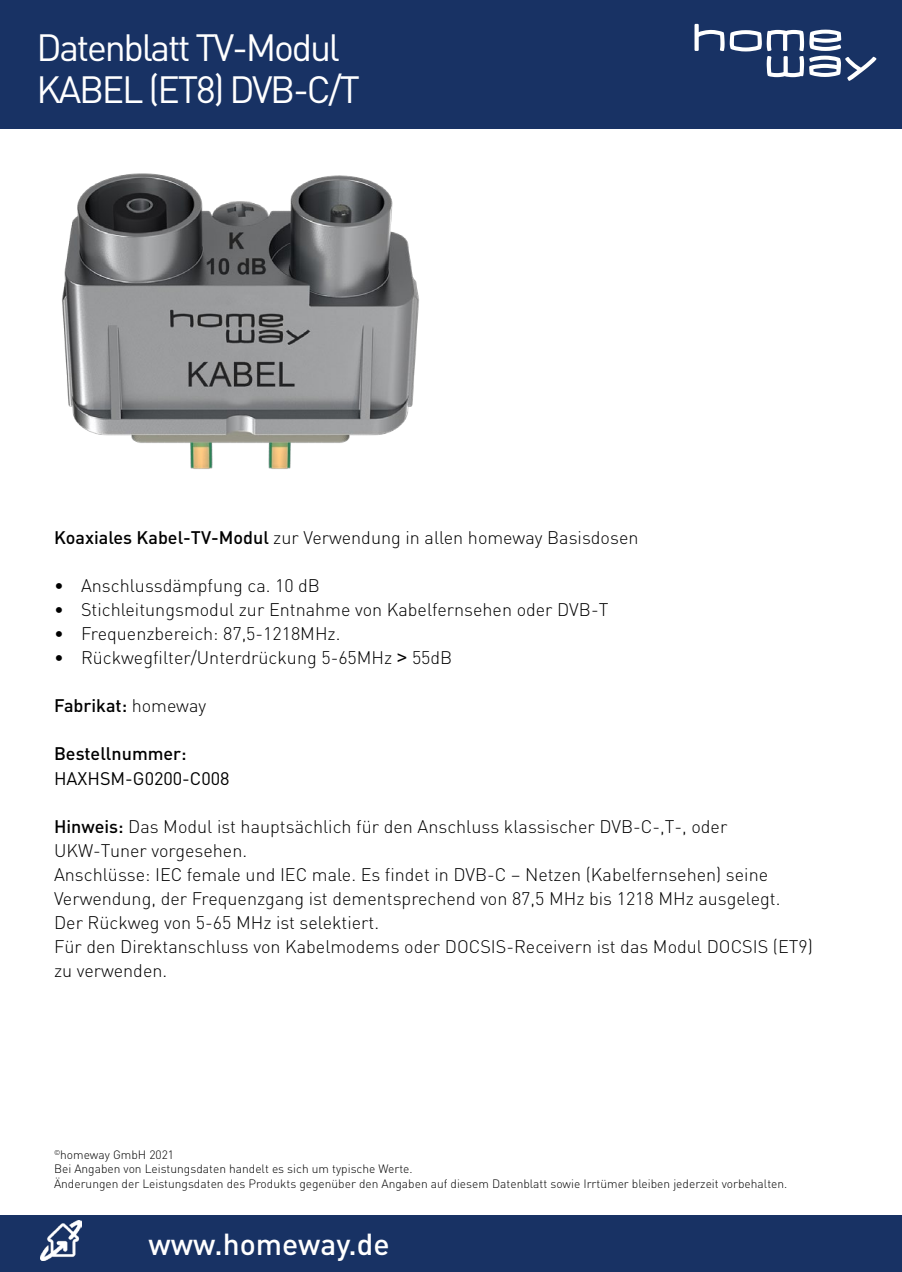
<style>
.page{position:relative;width:902px;height:1272px;background:#fff}
.page>*{position:absolute;margin:0;border:0;box-sizing:border-box;transform-origin:0 0}
.t1{font:37.5px/42px "DIN";letter-spacing:-.06em;color:#fff}
.t2{font:500 30px "DIN";color:#fff}
.t3{font:300 18px/24px "DIN";color:#000}
.t4{font:500 18px "DIN";color:#000}
.t5{font:18px "DIN";color:#000}
.t6{font:300 12px/14.4px "DIN";color:#000}
.s1{font-weight:500}
.s2{font-family:"Arial";font-weight:400}
.s3{font-weight:300}
</style>
<div class="page">
<div style="left:0;top:0;width:901px;height:128px;background:#183264"></div>
<div style="left:0;top:1215px;width:901px;height:56px;background:#183264"></div>
<svg style="left:694px;top:24px;width:182px;height:57px"></svg>
<img style="left:41px;top:1220px;width:41px;height:40px">
<img style="left:62px;top:173px;width:357px;height:296px">
<h1 class="t1" style="left:36px;top:26px;width:325px">Datenblatt TV-Modul<br>KABEL (ET8) DVB-C/T</h1>
<p class="t3" style="left:54px;top:525px;width:586px"><span class="s1">Koaxiales Kabel-TV-Modul</span> zur Verwendung in allen homeway Basisdosen</p>
<p class="t3" style="left:54px;top:573px;width:267px">• Anschlussdämpfung ca. 10 dB</p>
<p class="t3" style="left:54px;top:597px;width:556px">• Stichleitungsmodul zur Entnahme von Kabelfernsehen oder DVB-T</p>
<p class="t3" style="left:54px;top:621px;width:288px">• Frequenzbereich: 87,5-1218MHz.</p>
<p class="t3" style="left:54px;top:645px;width:400px">• Rückwegfilter/Unterdrückung 5-65MHz <span class="s2">&gt;</span> 55dB</p>
<p class="t4" style="left:54px;top:693px;width:154px">Fabrikat: <span class="s3">homeway</span></p>
<p class="t4" style="left:54px;top:741px;width:134px">Bestellnummer:</p>
<p class="t5" style="left:54px;top:767px;width:177px">HAXHSM-G0200-C008</p>
<p class="t3" style="left:54px;top:814px;width:760px"><span class="s1">Hinweis:</span> Das Modul ist hauptsächlich für den Anschluss klassischer DVB-C-,T-, oder UKW-Tuner vorgesehen.<br>Anschlüsse: IEC female und IEC male. Es findet in DVB-C – Netzen (Kabelfernsehen) seine Verwendung, der Frequenzgang ist dementsprechend von 87,5 MHz bis 1218 MHz ausgelegt.<br>Der Rückweg von 5-65 MHz ist selektiert.<br>Für den Direktanschluss von Kabelmodems oder DOCSIS-Receivern ist das Modul DOCSIS (ET9) zu verwenden.</p>
<p class="t6" style="left:54px;top:1147px;width:734px"><sup>©</sup>homeway GmbH 2021<br>Bei Angaben von Leistungsdaten handelt es sich um typische Werte.<br>Änderungen der Leistungsdaten des Produkts gegenüber den Angaben auf diesem Datenblatt sowie Irrtümer bleiben jederzeit vorbehalten.</p>
<h2 class="t2" style="left:148px;top:1225px;width:243px">www.homeway.de</h2>
</div>
